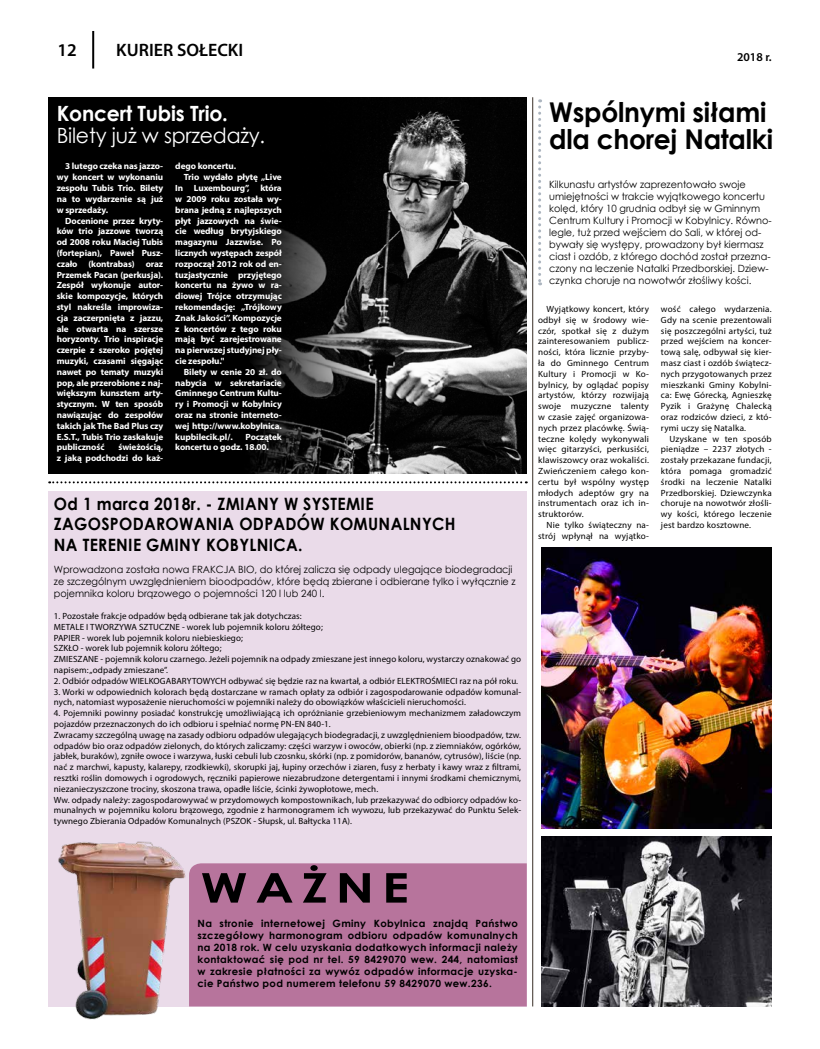
<style>
.page{position:relative;width:820px;height:1049px;background:#fff}
.page>*{position:absolute;margin:0;border:0;box-sizing:border-box;transform-origin:0 0}
.t1{font:700 41px "Century Gothic";letter-spacing:.15em;color:#000;scale:1.27 1}
.t2{font:700 27.2px/27.2px "Century Gothic";letter-spacing:-.01em;color:#000}
.t3{font:21px "Century Gothic";letter-spacing:-.01em;color:#fff}
.t4{font:700 21px "Century Gothic";letter-spacing:-.01em;color:#fff}
.t5{font:600 18px "Myriad Pro";color:#000}
.t6{font:700 17px/20.4px "Century Gothic";letter-spacing:.02em;color:#000;scale:.93 1}
.t7{font:600 12px "Myriad Pro";color:#000}
.t8{font:10px/12px "Century Gothic";color:#000}
.t9{font:700 10px/12px "Century Gothic";letter-spacing:.03em;color:#000;text-align:justify}
.t10{font:9px/10.8px "Myriad Pro";letter-spacing:.01em;color:#000;text-align:justify}
.t11{font:700 9px/10.8px "Myriad Pro";letter-spacing:-.01em;color:#fff;text-align:justify}
</style>
<div class="page">
<hr style="left:92px;top:31px;width:2px;height:38px;background:#000">
<img style="left:48px;top:97px;width:478px;height:376px">
<svg style="left:538px;top:99px;width:3px;height:186px"></svg>
<img style="left:541px;top:547px;width:230px;height:282px">
<img style="left:541px;top:836px;width:230px;height:170px">
<svg style="left:49px;top:481px;width:477px;height:2px"></svg>
<div style="left:48px;top:491px;width:478px;height:515px;background:#eadbe9"></div>
<div style="left:189px;top:863px;width:337px;height:143px;background:#b7749c"></div>
<img style="left:57px;top:841px;width:131px;height:179px">
<hr style="left:532px;top:97px;width:1px;height:909px;background:#392f27">
<h3 class="t5" style="left:57px;top:39px;width:21px">12</h3>
<h3 class="t5" style="left:116px;top:39px;width:128px">KURIER SOŁECKI</h3>
<h3 class="t4" style="left:57px;top:97px;width:173px">Koncert Tubis Trio.</h3>
<h3 class="t3" style="left:57px;top:121px;width:210px">Bilety już w sprzedaży.</h3>
<p class="t11" style="left:57px;top:161px;width:108px;text-indent:9px">3 lutego czeka nas jazzo&shy;wy koncert w wykonaniu zespołu Tubis Trio. Bilety na to wydarzenie są już w sprzedaży.</p>
<p class="t11" style="left:57px;top:215px;width:108px;text-indent:9px">Docenione przez kryty&shy;ków trio jazzowe tworzą od 2008 roku Maciej Tubis (fortepian), Paweł Pusz&shy;czało (kontrabas) oraz Przemek Pacan (perkusja).<br>Zespół wykonuje autor&shy;skie kompozycje, których styl nakreśla improwiza&shy;cja zaczerpnięta z jazzu, ale otwarta na szersze horyzonty. Trio inspiracje czerpie z szeroko pojętej muzyki, czasami sięgając nawet po tematy muzyki pop, ale przerobione z naj&shy;większym kunsztem arty&shy;stycznym. W ten sposób nawiązując do zespołów takich jak The Bad Plus czy E.S.T., Tubis Trio zaskakuje publiczność</p>
<p class="t11" style="left:175px;top:161px;width:62px">dego koncertu.</p>
<p class="t11" style="left:184px;top:172px;width:99px">Trio wydało płytę „Live</p>
<p class="t11" style="left:175px;top:182px;width:108px">In Luxembourg”, która</p>
<p class="t11" style="left:175px;top:193px;width:108px">w 2009 roku została wy-</p>
<p class="t11" style="left:175px;top:204px;width:108px">brana jedną z najlepszych</p>
<p class="t11" style="left:175px;top:215px;width:108px">płyt jazzowych na świe-</p>
<p class="t11" style="left:175px;top:226px;width:108px">cie według brytyjskiego</p>
<p class="t11" style="left:175px;top:236px;width:108px">magazynu Jazzwise. Po</p>
<p class="t11" style="left:175px;top:247px;width:108px">licznych występach zespół</p>
<p class="t11" style="left:175px;top:258px;width:108px">rozpoczął 2012 rok od en-</p>
<p class="t11" style="left:175px;top:269px;width:108px">tuzjastycznie przyjętego</p>
<p class="t11" style="left:175px;top:280px;width:108px">koncertu na żywo w ra-</p>
<p class="t11" style="left:175px;top:290px;width:108px">diowej Trójce otrzymując</p>
<p class="t11" style="left:175px;top:301px;width:108px">rekomendację: „Trójkowy</p>
<p class="t11" style="left:175px;top:312px;width:108px">Znak Jakości”. Kompozycje</p>
<p class="t11" style="left:175px;top:323px;width:108px">z koncertów z tego roku</p>
<p class="t11" style="left:175px;top:334px;width:108px">mają być zarejestrowane</p>
<p class="t11" style="left:175px;top:344px;width:108px">na pierwszej studyjnej pły-</p>
<p class="t11" style="left:175px;top:355px;width:50px">cie zespołu."</p>
<p class="t11" style="left:184px;top:366px;width:99px">Bilety w cenie 20 zł. do</p>
<p class="t11" style="left:175px;top:377px;width:108px">nabycia w sekretariacie</p>
<p class="t11" style="left:175px;top:388px;width:108px">Gminnego Centrum Kultu-</p>
<p class="t11" style="left:175px;top:398px;width:108px">ry i Promocji w Kobylnicy</p>
<p class="t11" style="left:175px;top:409px;width:108px">oraz na stronie interneto-</p>
<p class="t11" style="left:175px;top:420px;width:108px">wej http://www.kobylnica.</p>
<p class="t11" style="left:175px;top:431px;width:59px">kupbilecik.pl/.</p>
<p class="t11" style="left:175px;top:431px;width:108px;text-indent:70px">Początek koncertu o godz. 18.00.</p>
<p class="t11" style="left:57px;top:442px;width:108px;text-align:right">świeżością,<br>z jaką podchodzi do każ-</p>
<h3 class="t6" style="left:54px;top:493px;width:433px">Od 1 marca 2018r. - ZMIANY W SYSTEMIE<br>ZAGOSPODAROWANIA ODPADÓW KOMUNALNYCH<br>NA TERENIE GMINY KOBYLNICA.</h3>
<p class="t8" style="left:54px;top:563px;width:463px">Wprowadzona została nowa FRAKCJA BIO, do której zalicza się odpady ulegające biodegradacji ze szczególnym uwzględnieniem bioodpadów, które będą zbierane i odbierane tylko i wyłącznie z pojemnika koloru brązowego o pojemności 120 l lub 240 l.</p>
<p class="t10" style="left:54px;top:610px;width:468px;text-align:left">1. Pozostałe frakcje odpadów będą odbierane tak jak dotychczas:<br>METALE I TWORZYWA SZTUCZNE - worek lub pojemnik koloru żółtego;<br>PAPIER - worek lub pojemnik koloru niebieskiego;<br>SZKŁO - worek lub pojemnik koloru żółtego;<br>ZMIESZANE - pojemnik koloru czarnego. Jeżeli pojemnik na odpady zmieszane jest innego koloru, wystarczy oznakować go napisem: „odpady zmieszane”.</p>
<p class="t10" style="left:54px;top:675px;width:465px">2. Odbiór odpadów WIELKOGABARYTOWYCH odbywać się będzie raz na kwartał, a odbiór ELEKTROŚMIECI raz na pół roku.</p>
<p class="t10" style="left:54px;top:686px;width:468px">3. Worki w odpowiednich kolorach będą dostarczane w ramach opłaty za odbiór i zagospodarowanie odpadów komunal&shy;nych, natomiast wyposażenie nieruchomości w pojemniki należy do obowiązków właścicieli nieruchomości.</p>
<p class="t10" style="left:54px;top:707px;width:468px;text-align:left">4. Pojemniki powinny posiadać konstrukcję umożliwiającą ich opróżnianie grzebieniowym mechanizmem załadowczym pojazdów przeznaczonych do ich odbioru i spełniać normę PN-EN 840-1.<br>Zwracamy szczególną uwagę na zasady odbioru odpadów ulegających biodegradacji, z uwzględnieniem bioodpadów, tzw. odpadów bio oraz odpadów zielonych, do których zaliczamy: części warzyw i owoców, obierki (np. z ziemniaków, ogórków, jabłek, buraków), zgniłe owoce i warzywa, łuski cebuli lub czosnku, skórki (np. z pomidorów, bananów, cytrusów), liście (np. nać z marchwi, kapusty, kalarepy, rzodkiewki), skorupki jaj, łupiny orzechów i ziaren, fusy z herbaty i kawy wraz z filtrami, resztki roślin domowych i ogrodowych, ręczniki papierowe niezabrudzone detergentami i innymi środkami chemicznymi, niezanieczyszczone trociny, skoszona trawa, opadłe liście, ścinki żywopłotowe, mech.<br>Ww. odpady należy: zagospodarowywać w przydomowych kompostownikach, lub przekazywać do odbiorcy odpadów ko&shy;munalnych w pojemniku koloru brązowego, zgodnie z harmonogramem ich wywozu, lub przekazywać do Punktu Selek&shy;tywnego Zbierania Odpadów Komunalnych (PSZOK - Słupsk, ul. Bałtycka 11A).</p>
<h1 class="t1" style="left:200px;top:856px;width:166px">WAŻNE</h1>
<p class="t9" style="left:197px;top:916px;width:322px">Na stronie internetowej Gminy Kobylnica znajdą Państwo szczegółowy harmonogram odbioru odpadów komunalnych na 2018 rok. W celu uzyskania dodatkowych informacji należy kontaktować się pod nr tel. 59 8429070 wew. 244, natomiast w zakresie płatności za wywóz odpadów informacje uzyska&shy;cie Państwo pod numerem telefonu 59 8429070 wew.236.</p>
<h3 class="t7" style="left:736px;top:50px;width:36px">2018 r.</h3>
<h2 class="t2" style="left:549px;top:97px;width:225px">Wspólnymi siłami dla chorej Natalki</h2>
<p class="t8" style="left:549px;top:179px;width:224px">Kilkunastu artystów zaprezentowało swoje umiejętności w trakcie wyjątkowego koncertu kolęd, który 10 grudnia odbył się w Gminnym Centrum Kultury i Promocji w Kobylnicy. Równo&shy;legle, tuż przed wejściem do Sali, w której od&shy;bywały się występy, prowadzony był kiermasz ciast i ozdób, z którego dochód został przezna&shy;czony na leczenie Natalki Przedborskiej. Dziew&shy;czynka choruje na nowotwór złośliwy kości.</p>
<p class="t10" style="left:538px;top:303px;width:112px;text-indent:9px">Wyjątkowy koncert, który odbył się w środowy wie&shy;czór, spotkał się z dużym zainteresowaniem publicz&shy;ności, która licznie przyby&shy;ła do Gminnego Centrum Kultury i Promocji w Ko&shy;bylnicy, by oglądać popisy artystów, którzy rozwijają swoje muzyczne talenty w czasie zajęć organizowa&shy;nych przez placówkę. Świą&shy;teczne kolędy wykonywali więc gitarzyści, perkusiści, klawiszowcy oraz wokaliści.<br>Zwieńczeniem całego kon&shy;certu był wspólny występ młodych adeptów gry na instrumentach oraz ich in&shy;struktorów.</p>
<p class="t10" style="left:538px;top:519px;width:112px;text-align:right">Nie tylko świąteczny na&shy;strój wpłynął na wyjątko-</p>
<p class="t10" style="left:660px;top:303px;width:112px">wość całego wydarzenia.<br>Gdy na scenie prezentowali się poszczególni artyści, tuż przed wejściem na koncer&shy;tową salę, odbywał się kier&shy;masz ciast i ozdób świątecz&shy;nych przygotowanych przez mieszkanki Gminy Kobylni&shy;ca: Ewę Górecką, Agnieszkę Pyzik i Grażynę Chalecką oraz rodziców dzieci, z któ&shy;rymi uczy się Natalka.</p>
<p class="t10" style="left:660px;top:433px;width:112px;text-indent:9px">Uzyskane w ten sposób pieniądze – 2237 złotych - zostały przekazane fundacji, która pomaga gromadzić środki na leczenie Natalki Przedborskiej. Dziewczynka choruje na nowotwór złośli&shy;wy kości, którego leczenie jest bardzo kosztowne.</p>
</div>
